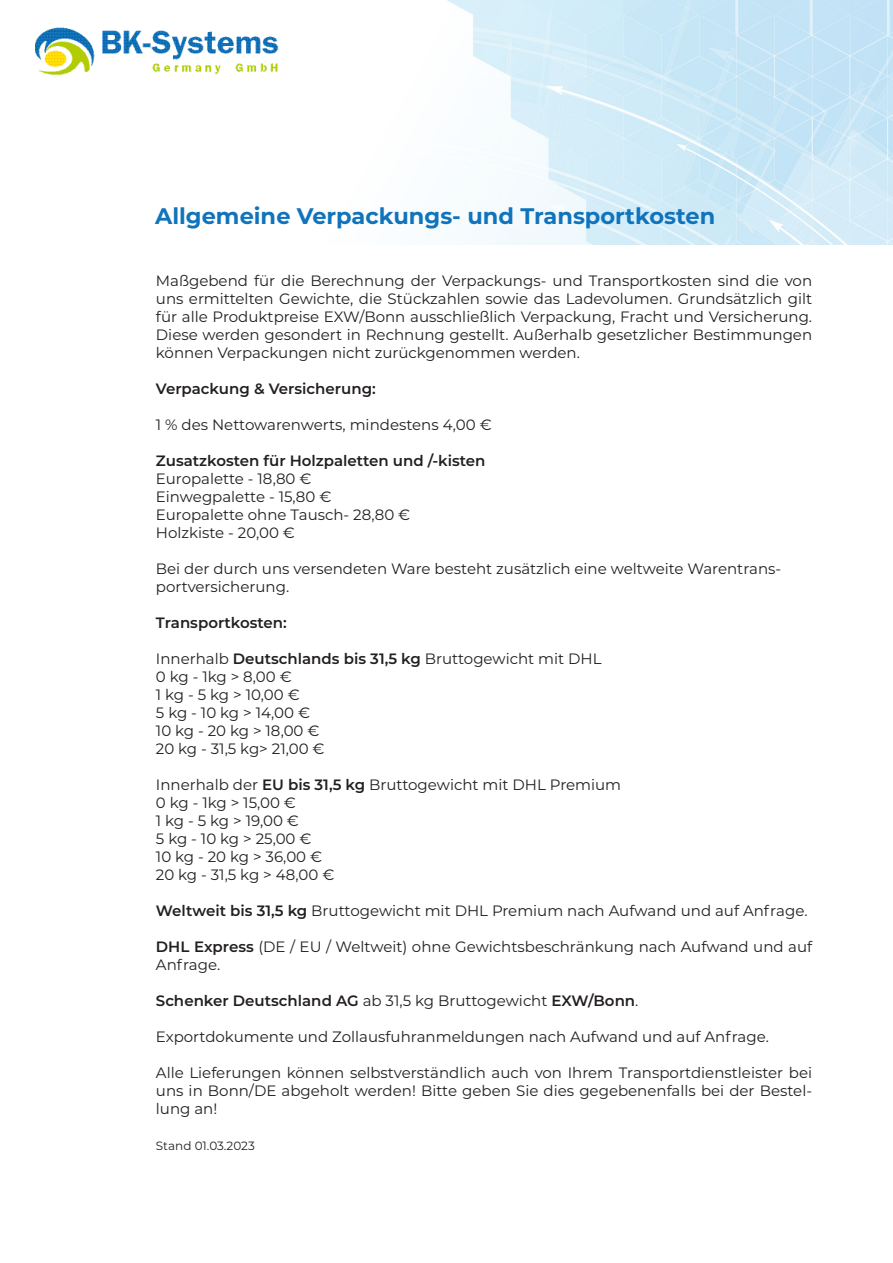
<style>
.page{position:relative;width:893px;height:1263px;background:#fff}
.page>*{position:absolute;margin:0;border:0;box-sizing:border-box;transform-origin:0 0}
.t1{font:700 22.5px "Montserrat";color:#1074bc}
.t2{font:15px/18px "Montserrat";color:#231f20;text-align:justify}
.t3{font:600 15px "Montserrat";color:#231f20}
.t4{font:12px "Montserrat";color:#231f20}
.s1{font-weight:600}
.s2{font-weight:400}
</style>
<div class="page">
<img style="left:35px;top:0;width:858px;height:244px">
<img style="left:36px;top:27px;width:246px;height:48px">
<p class="t1" style="left:155px;top:200px;width:561px">Allgemeine Verpackungs- und Transportkosten</p>
<p class="t2" style="left:156px;top:271px;width:658px">Maßgebend für die Berechnung der Verpackungs- und Transportkosten sind die von uns ermittelten Gewichte, die Stückzahlen sowie das Ladevolumen. Grundsätzlich gilt für alle Produktpreise EXW/Bonn ausschließlich Verpackung, Fracht und Versicherung.<br>Diese werden gesondert in Rechnung gestellt. Außerhalb gesetzlicher Bestimmungen können Verpackungen nicht zurückgenommen werden.</p>
<p class="t3" style="left:156px;top:378px;width:221px">Verpackung &amp; Versicherung:</p>
<p class="t2" style="left:156px;top:415px;width:337px">1 % des Nettowarenwerts, mindestens 4,00 €</p>
<p class="t3" style="left:156px;top:450px;width:331px">Zusatzkosten für Holzpaletten und /-kisten</p>
<p class="t2" style="left:156px;top:469px;width:157px">Europalette - 18,80 €</p>
<p class="t2" style="left:156px;top:487px;width:177px">Einwegpalette - 15,80 €</p>
<p class="t2" style="left:156px;top:505px;width:256px">Europalette ohne Tausch- 28,80 €</p>
<p class="t2" style="left:156px;top:523px;width:141px">Holzkiste - 20,00 €</p>
<p class="t2" style="left:156px;top:559px;width:627px">Bei der durch uns versendeten Ware besteht zusätzlich eine weltweite Warentrans&shy;portversicherung.</p>
<p class="t3" style="left:156px;top:612px;width:132px">Transportkosten:</p>
<p class="t2" style="left:156px;top:649px;width:447px">Innerhalb <span class="s1">Deutschlands bis 31,5 kg</span> Bruttogewicht mit DHL</p>
<p class="t2" style="left:156px;top:667px;width:137px">0 kg - 1kg &gt; 8,00 €</p>
<p class="t2" style="left:156px;top:685px;width:145px">1 kg - 5 kg &gt; 10,00 €</p>
<p class="t2" style="left:156px;top:703px;width:156px">5 kg - 10 kg &gt; 14,00 €</p>
<p class="t2" style="left:156px;top:721px;width:165px">10 kg - 20 kg &gt; 18,00 €</p>
<p class="t2" style="left:156px;top:739px;width:170px">20 kg - 31,5 kg&gt; 21,00 €</p>
<p class="t2" style="left:156px;top:775px;width:467px">Innerhalb der <span class="s1">EU bis 31,5 kg</span> Bruttogewicht mit DHL Premium</p>
<p class="t2" style="left:156px;top:793px;width:142px">0 kg - 1kg &gt; 15,00 €</p>
<p class="t2" style="left:156px;top:811px;width:145px">1 kg - 5 kg &gt; 19,00 €</p>
<p class="t2" style="left:156px;top:829px;width:157px">5 kg - 10 kg &gt; 25,00 €</p>
<p class="t2" style="left:156px;top:847px;width:168px">10 kg - 20 kg &gt; 36,00 €</p>
<p class="t2" style="left:156px;top:865px;width:180px">20 kg - 31,5 kg &gt; 48,00 €</p>
<p class="t2" style="left:156px;top:901px;width:653px"><span class="s1">Weltweit bis 31,5 kg</span> Bruttogewicht mit DHL Premium nach Aufwand und auf Anfrage.</p>
<p class="t2" style="left:156px;top:937px;width:658px"><span class="s1">DHL Express</span> (DE / EU / Weltweit) ohne Gewichtsbeschränkung nach Aufwand und auf<br>Anfrage.</p>
<p class="t3" style="left:156px;top:990px;width:484px">Schenker Deutschland AG <span class="s2">ab 31,5 kg Bruttogewicht</span> EXW/Bonn<span class="s2">.</span></p>
<p class="t2" style="left:156px;top:1027px;width:615px">Exportdokumente und Zollausfuhranmeldungen nach Aufwand und auf Anfrage.</p>
<p class="t2" style="left:156px;top:1063px;width:658px">Alle Lieferungen können selbstverständlich auch von Ihrem Transportdienstleister bei uns in Bonn/DE abgeholt werden! Bitte geben Sie dies gegebenenfalls bei der Bestel&shy;lung an!</p>
<p class="t4" style="left:156px;top:1137px;width:100px">Stand 01.03.2023</p>
</div>
